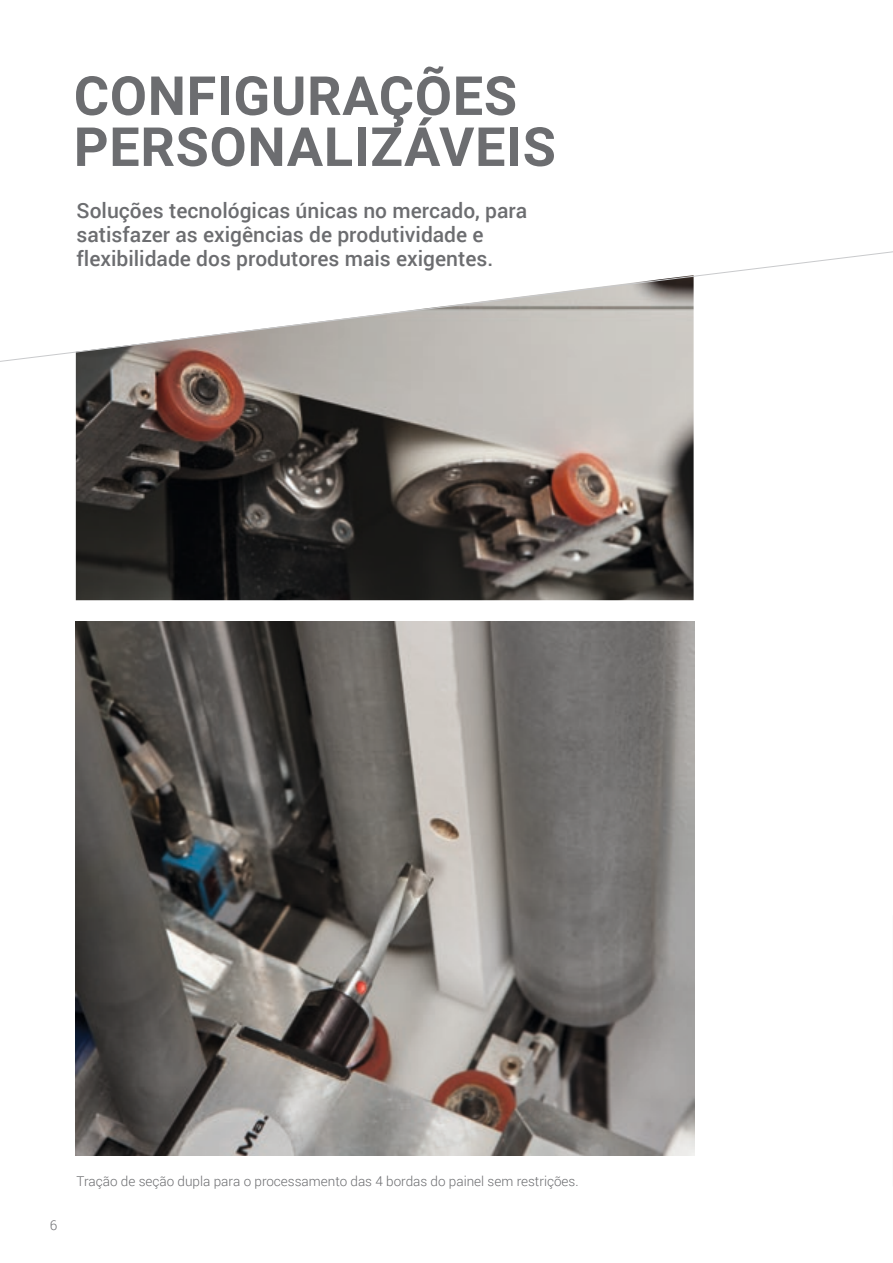
<style>
.page{position:relative;width:893px;height:1263px;background:#fff}
.page>*{position:absolute;margin:0;border:0;box-sizing:border-box;transform-origin:0 0}
._1_TITOLO_GRIGIO{font:700 54px/51px "Roboto";letter-spacing:.015em;color:#6c6d70}
.t1{font:500 21px/24px "Roboto";color:#6c6d70}
.t2{font:300 13.5px "Roboto";color:#6c6d70}
</style>
<div class="page">
<img style="left:76px;top:365px;width:618px;height:235px">
<img style="left:76px;top:621px;width:618px;height:534px">
<svg style="left:0;top:251px;width:893px;height:114px"></svg>
<p class="_1_TITOLO_GRIGIO" style="left:74px;top:68px;width:484px">CONFIGURAÇÕES<br>PERSONALIZÁVEIS</p>
<p class="t1" style="left:77px;top:198px;width:452px">Soluções tecnológicas únicas no mercado, para satisfazer as exigências de produtividade e flexibilidade dos produtores mais exigentes.</p>
<p class="t2" style="left:50px;top:1215px;width:9px">6</p>
<p class="t2" style="left:77px;top:1171px;width:504px">Tração de seção dupla para o processamento das 4 bordas do painel sem restrições.</p>
</div>
